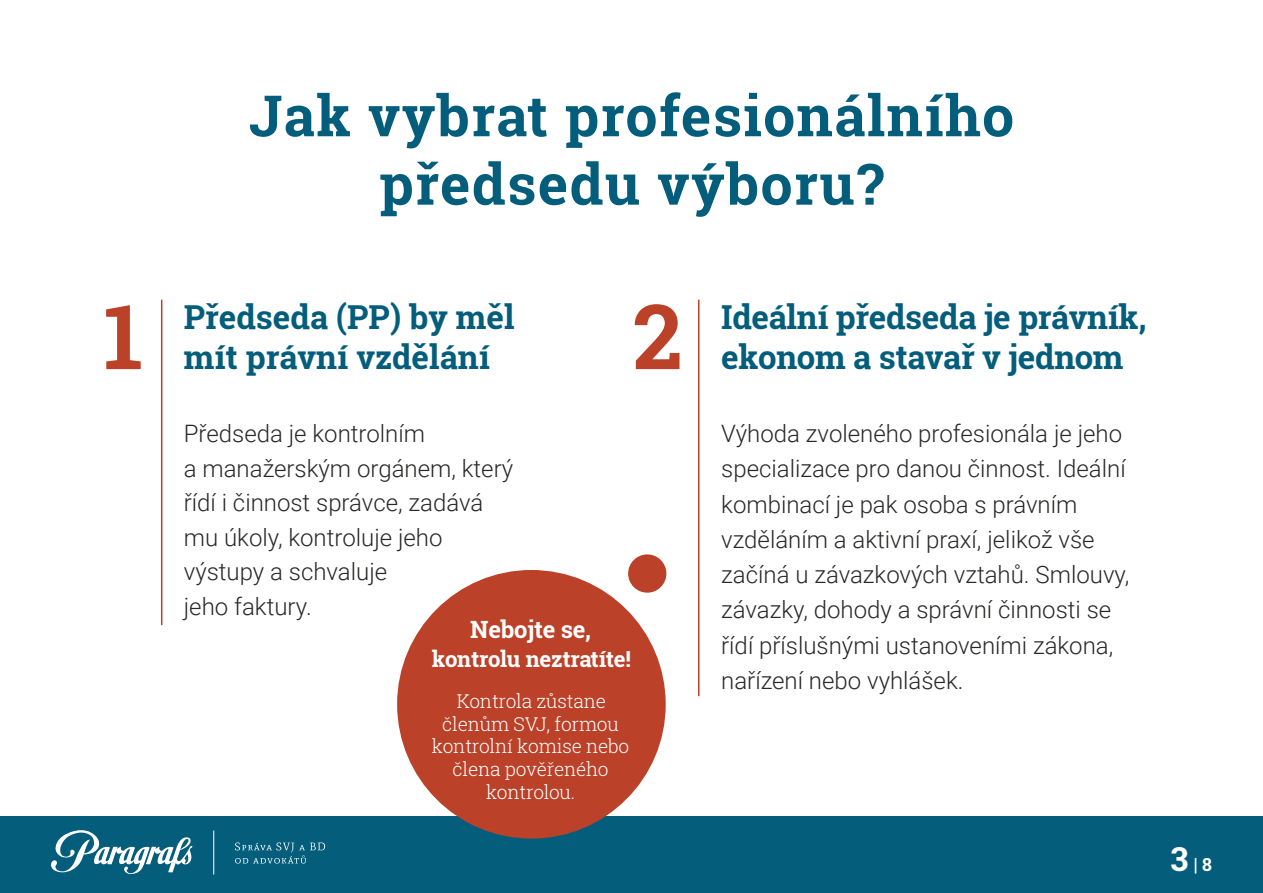
<style>
.page{position:relative;width:1263px;height:893px;background:#fff}
.page>*{position:absolute;margin:0;border:0;box-sizing:border-box;transform-origin:0 0}
.t1{font:700 57px/68.4px "Roboto Slab";letter-spacing:.025em;color:#045d7b;text-align:center}
.t2{font:700 33px/39.6px "Roboto Slab";letter-spacing:-.01em;color:#045d7b}
.t3{font:300 24px/35.2px "Roboto";color:#282827}
.t4{font:700 23.85px "Roboto Slab";letter-spacing:-.01em;color:#fff}
.t5{font:700 22.2px "Roboto Slab";letter-spacing:-.01em;color:#fff}
.t6{font:300 19.05px/22.8px "Roboto Slab";letter-spacing:-.01em;color:#fff;text-align:center}
.t7{font:700 18px "Roboto Slab";color:#fff}
.s1{font-size:33px}
</style>
<div class="page">
<div style="left:0;top:816px;width:1263px;height:77px;background:#045d7b"></div>
<svg style="left:51px;top:830px;width:142px;height:44px"></svg>
<svg style="left:235px;top:842px;width:90px;height:22px"></svg>
<hr style="left:213px;top:830px;width:1px;height:44px;background:#fff">
<div style="left:628px;top:554px;width:38px;height:39px;background:#bc4129;border-radius:50%"></div>
<hr style="left:161px;top:300px;width:1px;height:325px;background:#bc4129">
<hr style="left:698px;top:300px;width:1px;height:396px;background:#bc4129">
<svg style="left:106px;top:305px;width:35px;height:64px"></svg>
<svg style="left:635px;top:304px;width:44px;height:65px"></svg>
<div style="left:397px;top:570px;width:269px;height:269px;background:#bc4129;border-radius:50%"></div>
<p class="t1" style="left:249px;top:81px;width:767px">Jak vybrat profesionálního předsedu výboru?</p>
<p class="t2" style="left:184px;top:297px;width:332px">Předseda (PP) by měl mít právní vzdělání</p>
<p class="t2" style="left:721px;top:297px;width:427px">Ideální předseda je právník, ekonom a stavař v jednom</p>
<p class="t3" style="left:184px;top:415px;width:331px;line-height:34.5px">Předseda je kontrolním<br>a manažerským orgánem, který řídí i činnost správce, zadává mu úkoly, kontroluje jeho výstupy a schvaluje<br>jeho faktury.</p>
<p class="t3" style="left:721px;top:415px;width:410px">Výhoda zvoleného profesionála je jeho specializace pro danou činnost. Ideální kombinací je pak osoba s právním vzděláním a aktivní praxí, jelikož vše začíná u závazkových vztahů. Smlouvy, závazky, dohody a správní činnosti se řídí příslušnými ustanoveními zákona, nařízení nebo vyhlášek.</p>
<p class="t4" style="left:470px;top:613px;width:122px">Nebojte se,</p>
<p class="t5" style="left:432px;top:644px;width:201px">kontrolu neztratíte!</p>
<p class="t6" style="left:432px;top:689px;width:199px">Kontrola zůstane členům SVJ, formou kontrolní komise nebo člena pověřeného kontrolou.</p>
<p class="t7" style="left:1170px;top:852px;width:43px"><span class="s1">3</span> | 8</p>
</div>
